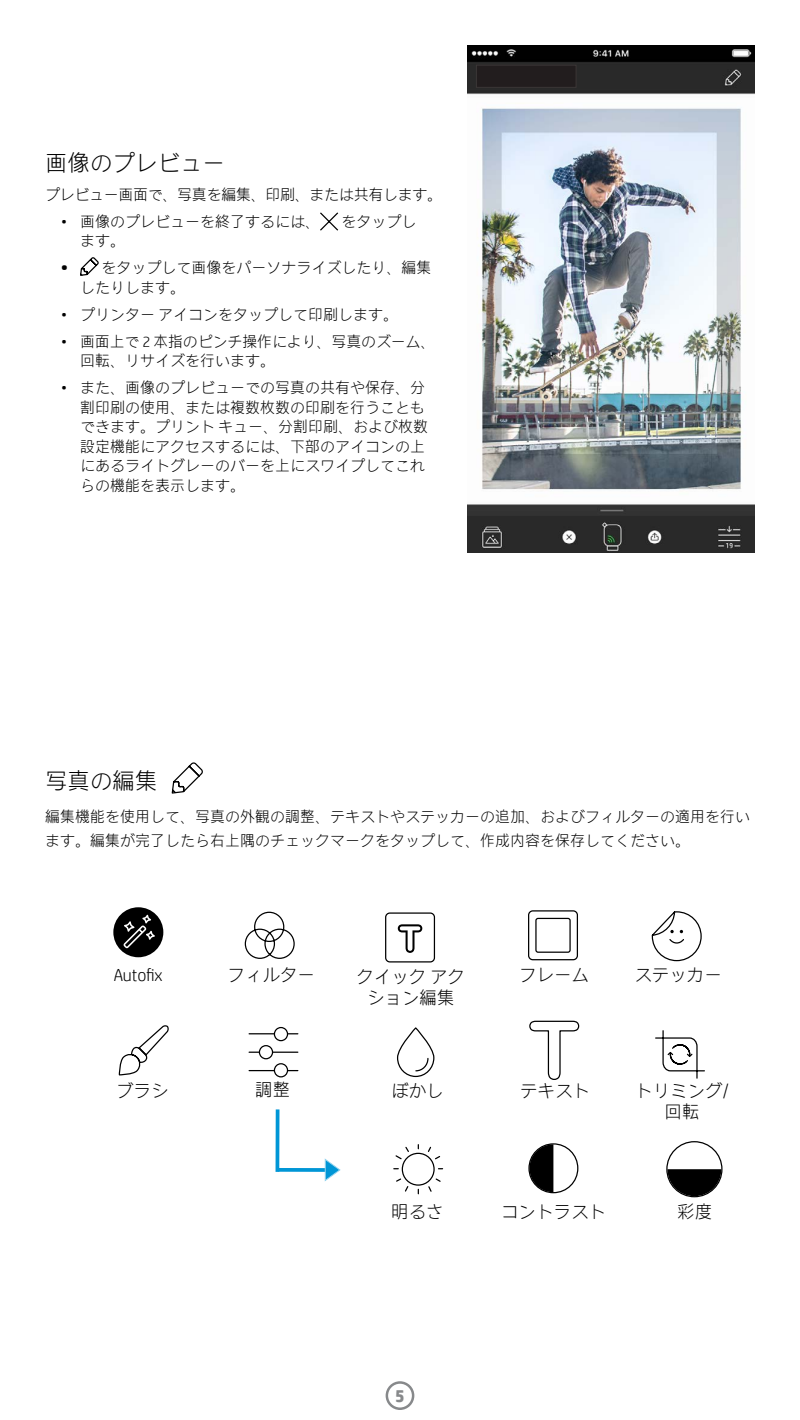
<style>
.page{position:relative;width:800px;height:1420px;background:#fff}
.page>*{position:absolute;margin:0;border:0;box-sizing:border-box;transform-origin:0 0}
.Numbered_List{font:300 22.5px "HP Simplified Jpan";color:#000}
.t1{font:300 17.5px/21px "HP Simplified Jpan";color:#000;text-align:center}
.t2{font:300 17.5px "HP Simplified";letter-spacing:-.01em;color:#000}
.t3{font:700 17.5px "HP Simplified";color:#87898b}
.Note{font:300 15px/19.5px "HP Simplified Jpan";color:#000}
.Numbered_List-2{font:300 15px "HP Simplified Jpan";letter-spacing:-.02em;color:#000}
.s1{font-family:"HP Simplified"}
.s2{font-family:"HP Simplified";font-weight:700}
</style>
<div class="page">
<div style="left:386px;top:1381px;width:28px;height:29px;border:2px solid #87898b;border-radius:50%"></div>
<svg style="left:113px;top:907px;width:50px;height:50px"></svg>
<svg style="left:249px;top:1070px;width:25px;height:1px"></svg>
<div style="left:274px;top:1063px;width:14px;height:14px;border:1px solid #000;border-radius:50%"></div>
<svg style="left:273px;top:1052px;width:25px;height:1px"></svg>
<div style="left:259px;top:1045px;width:14px;height:14px;border:1px solid #000;border-radius:50%"></div>
<svg style="left:249px;top:1033px;width:25px;height:1px"></svg>
<div style="left:274px;top:1027px;width:14px;height:14px;border:1px solid #000;border-radius:50%"></div>
<svg style="left:244px;top:911px;width:51px;height:48px"></svg>
<div style="left:385px;top:912px;width:50px;height:51px;border:1px solid #000;border-radius:4px"></div>
<svg style="left:398px;top:924px;width:24px;height:29px"></svg>
<svg style="left:528px;top:910px;width:50px;height:51px"></svg>
<hr style="left:276px;top:1109px;width:3px;height:63px;background:#0096d6">
<svg style="left:279px;top:1168px;width:46px;height:4px"></svg>
<svg style="left:325px;top:1159px;width:15px;height:22px"></svg>
<svg style="left:651px;top:911px;width:51px;height:51px"></svg>
<svg style="left:397px;top:1028px;width:38px;height:50px"></svg>
<div style="left:528px;top:1143px;width:50px;height:50px;border:1px solid #000;border-radius:50%"></div>
<svg style="left:529px;top:1144px;width:24px;height:48px"></svg>
<div style="left:666px;top:1141px;width:57px;height:56px;border:1px solid #000;border-radius:50%"></div>
<svg style="left:667px;top:1169px;width:54px;height:27px"></svg>
<svg style="left:393px;top:1144px;width:51px;height:51px"></svg>
<svg style="left:529px;top:1020px;width:51px;height:60px"></svg>
<svg style="left:655px;top:1030px;width:50px;height:49px"></svg>
<svg style="left:118px;top:1025px;width:51px;height:51px"></svg>
<img style="left:468px;top:45px;width:287px;height:508px">
<svg style="left:320px;top:212px;width:19px;height:19px"></svg>
<svg style="left:80px;top:257px;width:19px;height:19px"></svg>
<svg style="left:171px;top:762px;width:32px;height:32px"></svg>
<div style="left:476px;top:65px;width:100px;height:23px;background:#221d1e;border:1px solid #3b3636"></div>
<p class="Numbered_List" style="left:45px;top:150px;width:181px">画像のプレビュー</p>
<p class="Numbered_List-2" style="left:45px;top:185px;width:399px">プレビュー画面で、写真を編集、印刷、または共有します。</p>
<p class="Note" style="left:61px;top:212px;width:260px"><span class="s1">•</span> 画像のプレビューを終了するには、</p>
<p class="Note" style="left:341px;top:212px;width:76px">をタップし</p>
<p class="Note" style="left:80px;top:232px;width:46px">ます。</p>
<p class="Note" style="left:80px;top:259px;width:353px;text-indent:-19px"><span class="s2">•</span> をタップして画像をパーソナライズしたり、編集したりします。</p>
<p class="Note" style="left:61px;top:305px;width:338px"><span class="s1">•</span> プリンターアイコンをタップして印刷します。</p>
<p class="Note" style="left:80px;top:332px;width:357px;text-indent:-19px"><span class="s1">•</span> 画面上で <span class="s1">2</span> 本指のピンチ操作により、写真のズーム、回転、リサイズを行います。</p>
<p class="Note" style="left:80px;top:379px;width:350px;text-indent:-19px"><span class="s1">•</span> また、画像のプレビューでの写真の共有や保存、分割印刷の使用、または複数枚数の印刷を行うこともできます。プリントキュー、分割印刷、および枚数設定機能にアクセスするには、下部のアイコンの上にあるライトグレーのバーを上にスワイプしてこれらの機能を表示します。</p>
<p class="Numbered_List" style="left:45px;top:767px;width:114px">写真の編集</p>
<p class="Note" style="left:45px;top:805px;width:706px;line-height:24.5px">編集機能を使用して、写真の外観の調整、テキストやステッカーの追加、およびフィルターの適用を行います。編集が完了したら右上隅のチェックマークをタップして、作成内容を保存してください。</p>
<p class="t2" style="left:114px;top:963px;width:50px">Autofix</p>
<p class="t1" style="left:228px;top:964px;width:89px">フィルター</p>
<p class="t1" style="left:519px;top:965px;width:71px">フレーム</p>
<p class="t1" style="left:634px;top:965px;width:89px">ステッカー</p>
<p class="t1" style="left:356px;top:966px;width:110px">クイックアクション編集</p>
<p class="t1" style="left:255px;top:1079px;width:36px">調整</p>
<p class="t1" style="left:116px;top:1081px;width:54px">ブラシ</p>
<p class="t1" style="left:391px;top:1081px;width:54px">ぼかし</p>
<p class="t1" style="left:520px;top:1081px;width:71px">テキスト</p>
<p class="t1" style="left:635px;top:1081px;width:95px">トリミング<span class="s1">/</span>回転</p>
<p class="t1" style="left:391px;top:1202px;width:54px">明るさ</p>
<p class="t1" style="left:501px;top:1202px;width:106px">コントラスト</p>
<p class="t1" style="left:677px;top:1202px;width:36px">彩度</p>
<p class="t3" style="left:395px;top:1385px;width:11px">5</p>
</div>
